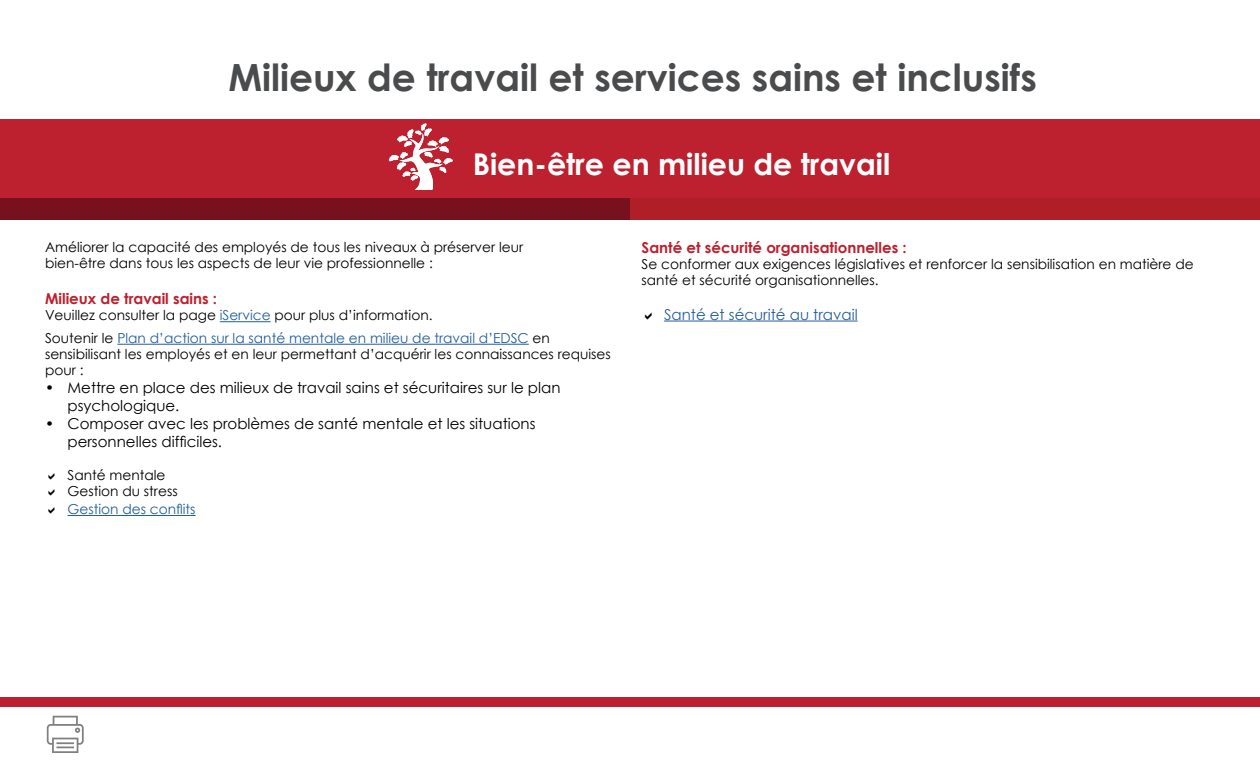
<style>
.page{position:relative;width:1260px;height:765px;background:#fff}
.page>*{position:absolute;margin:0;border:0;box-sizing:border-box;transform-origin:0 0}
.titre_H2{font:700 37.5px "Century Gothic";color:#4a4b4d}
.Titre_blanc_H3{font:700 30px "Century Gothic";color:#fff}
.t1{font:15px/18px "Century Gothic";color:#000}
.H4-4{font:700 15px "Century Gothic";color:#bd202e}
.t2{font:15px "Century Gothic";color:#215e9e}
.H4-4-2{font:13.75px/16.2px "Century Gothic";color:#000}
.t3{font:13.75px "Century Gothic";color:#215e9e}
.s1{color:#215e9e}
</style>
<div class="page">
<svg style="left:47px;top:716px;width:37px;height:37px"></svg>
<div style="left:0;top:119px;width:1260px;height:101px;background:#bd202e"></div>
<div style="left:630px;top:198px;width:630px;height:22px;background:#b01f27"></div>
<div style="left:0;top:198px;width:630px;height:22px;background:#77111e"></div>
<div style="left:0;top:698px;width:631px;height:9px;background:#bd202e"></div>
<div style="left:630px;top:698px;width:630px;height:9px;background:#bd202e"></div>
<svg style="left:389px;top:123px;width:64px;height:67px"></svg>
<hr style="left:220px;top:321px;width:51px;height:1px;background:#215e9e">
<hr style="left:117px;top:344px;width:412px;height:1px;background:#215e9e">
<hr style="left:68px;top:515px;width:128px;height:1px;background:#215e9e">
<hr style="left:664px;top:321px;width:194px;height:1px;background:#215e9e">
<h2 class="titre_H2" style="left:228px;top:49px;width:810px">Milieux de travail et services sains et inclusifs</h2>
<h3 class="Titre_blanc_H3" style="left:473px;top:141px;width:419px">Bien-être en milieu de travail</h3>
<p class="H4-4-2" style="left:45px;top:239px;width:480px">Améliorer la capacité des employés de tous les niveaux à préserver leur</p>
<p class="H4-4-2" style="left:45px;top:255px;width:389px">bien-être dans tous les aspects de leur vie professionnelle :</p>
<h4 class="H4-4" style="left:45px;top:287px;width:174px">Milieux de travail sains :</h4>
<p class="H4-4-2" style="left:45px;top:307px;width:389px">Veuillez consulter la page <span class="s1">iService</span> pour plus d’information.</p>
<p class="H4-4-2" style="left:45px;top:330px;width:567px">Soutenir le <span class="s1">Plan d’action sur la santé mentale en milieu de travail d’EDSC</span> en sensibilisant les employés et en leur permettant d’acquérir les connaissances requises pour :</p>
<p class="t1" style="left:68px;top:379px;width:495px;text-indent:-22px">• Mettre en place des milieux de travail sains et sécuritaires sur le plan psychologique.</p>
<p class="t1" style="left:68px;top:415px;width:470px;text-indent:-22px">• Composer avec les problèmes de santé mentale et les situations personnelles difficiles.</p>
<p class="H4-4-2" style="left:68px;top:467px;width:99px">Santé mentale</p>
<p class="H4-4-2" style="left:68px;top:483px;width:112px">Gestion du stress</p>
<p class="t3" style="left:68px;top:500px;width:130px">Gestion des conflits</p>
<h4 class="H4-4" style="left:642px;top:236px;width:267px">Santé et sécurité organisationnelles :</h4>
<h4 class="H4-4-2" style="left:642px;top:256px;width:554px">Se conformer aux exigences législatives et renforcer la sensibilisation en matière de santé et sécurité organisationnelles.</h4>
<p class="t2" style="left:664px;top:304px;width:195px">Santé et sécurité au travail</p>
</div>
